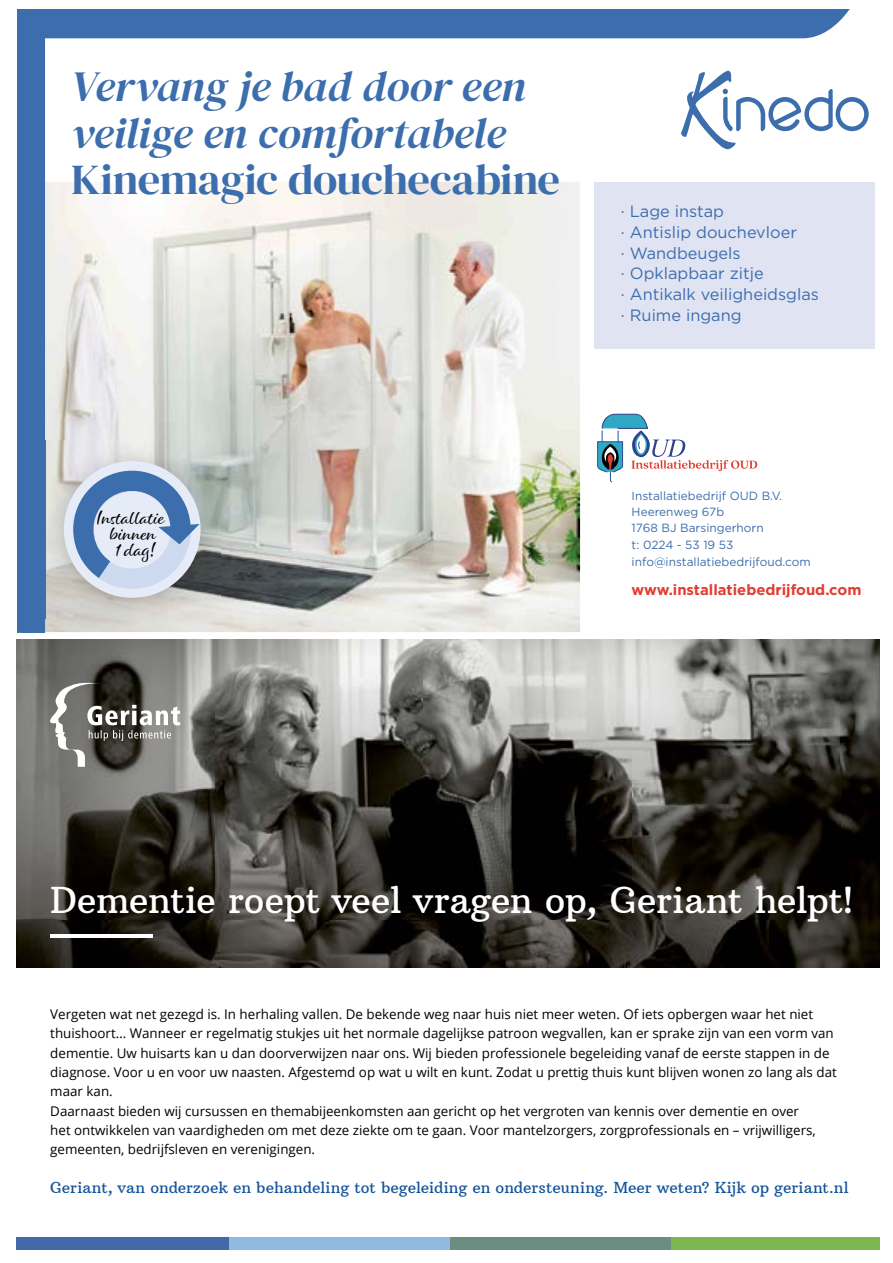
<style>
.page{position:relative;width:893px;height:1263px;background:#fff}
.page>*{position:absolute;margin:0;border:0;box-sizing:border-box;transform-origin:0 0}
.t1{font:italic 42.45px/46.5px "DM Serif Display";letter-spacing:-.005em;color:#3c6ead;scale:1.05 1}
.t2{font:42.45px "DM Serif Display";letter-spacing:-.015em;color:#3c6ead;scale:1.05 1}
.t3{font:36.45px "Arbutus Slab";letter-spacing:-.015em;color:#fff}
.t4{font:italic 20.7px/15.8px "Alisha";color:#000;text-align:center}
.t5{font:16.35px/20.9px "Gotham";color:#3c6ead}
.t6{font:15.45px "Arbutus Slab";color:#14549a}
.t7{font:700 14.85px "Gotham";color:#e13d31}
.t8{font:13.35px/19.4px "Open Sans";color:#000}
.t9{font:11.85px/16.4px "Gotham";color:#3c6ead}
</style>
<div class="page">
<img style="left:16px;top:639px;width:863px;height:329px">
<div style="left:16px;top:1237px;width:213px;height:13px;background:#4568a8"></div>
<div style="left:229px;top:1237px;width:221px;height:13px;background:#92b9e0"></div>
<div style="left:450px;top:1237px;width:221px;height:13px;background:#6b8e80"></div>
<div style="left:671px;top:1237px;width:208px;height:13px;background:#7eb652"></div>
<hr style="left:50px;top:934px;width:103px;height:3px;background:#fff">
<svg style="left:46px;top:682px;width:134px;height:85px;background:#777671"></svg>
<div style="left:594px;top:182px;width:281px;height:167px;background:#e0e3f2"></div>
<svg style="left:17px;top:10px;width:832px;height:622px"></svg>
<svg style="left:680px;top:70px;width:189px;height:80px"></svg>
<svg style="left:597px;top:414px;width:160px;height:68px"></svg>
<img style="left:44px;top:441px;width:177px;height:177px">
<svg style="left:65px;top:463px;width:135px;height:132px;background:#afbfd5"></svg>
<svg style="left:17px;top:10px;width:4px;height:4px"></svg>
<svg style="left:17px;top:632px;width:4px;height:9px"></svg>
<h1 class="t1" style="left:71px;top:64px;width:435px">Vervang je bad door een veilige en comfortabele</h1>
<h1 class="t2" style="left:71px;top:155px;width:467px">Kinemagic douchecabine</h1>
<p class="t5" style="left:621px;top:200px;width:200px">· Lage instap<br>· Antislip douchevloer<br>· Wandbeugels<br>· Opklapbaar zitje<br>· Antikalk veiligheidsglas · Ruime ingang</p>
<h3 class="t4" style="left:97px;top:509px;width:76px">Installatie binnen<br>1dag!</h3>
<p class="t9" style="left:632px;top:487px;width:152px">Installatiebedrijf OUD B.V.<br>Heerenweg 67b<br>1768 BJ Barsingerhorn<br>t: 0224 - 53 19 53</p>
<p class="t9" style="left:632px;top:554px;width:181px">info@installatiebedrijfoud.com</p>
<p class="t7" style="left:632px;top:579px;width:231px">www.installatiebedrijfoud.com</p>
<h2 class="t3" style="left:50px;top:877px;width:804px">Dementie roept veel vragen op, Geriant helpt!</h2>
<p class="t8" style="left:50px;top:1004px;width:788px">Vergeten wat net gezegd is. In herhaling vallen. De bekende weg naar huis niet meer weten. Of iets opbergen waar het niet thuishoort… Wanneer er regelmatig stukjes uit het normale dagelijkse patroon wegvallen, kan er sprake zijn van een vorm van dementie. Uw huisarts kan u dan doorverwijzen naar ons. Wij bieden professionele begeleiding vanaf de eerste stappen in de diagnose. Voor u en voor uw naasten. Afgestemd op wat u wilt en kunt. Zodat u prettig thuis kunt blijven wonen zo lang als dat maar kan.<br>Daarnaast bieden wij cursussen en themabijeenkomsten aan gericht op het vergroten van kennis over dementie en over<br>het ontwikkelen van vaardigheden om met deze ziekte om te gaan. Voor mantelzorgers, zorgprofessionals en – vrijwilligers, gemeenten, bedrijfsleven en verenigingen.</p>
<p class="t6" style="left:50px;top:1178px;width:800px">Geriant, van onderzoek en behandeling tot begeleiding en ondersteuning. Meer weten? Kijk op geriant.nl</p>
</div>
